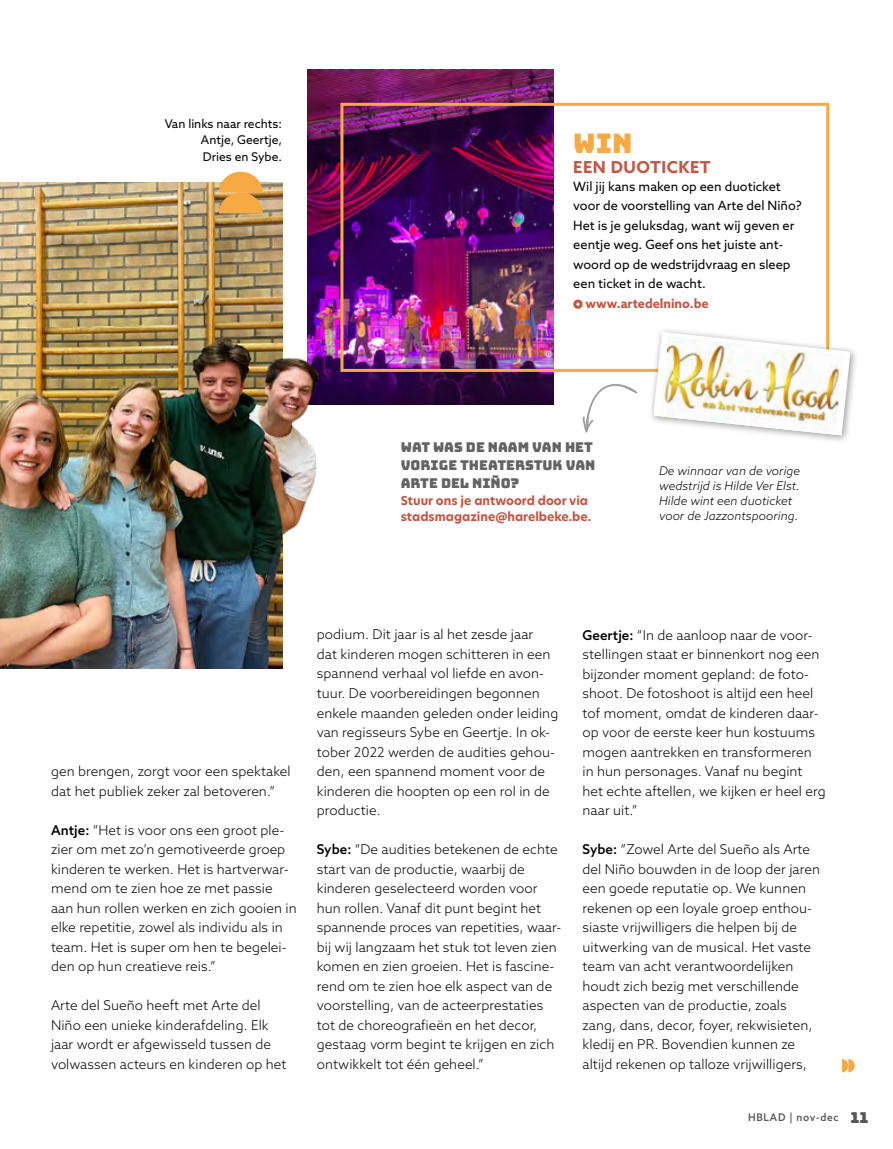
<style>
.page{position:relative;width:893px;height:1149px;background:#fff}
.page>*{position:absolute;margin:0;border:0;box-sizing:border-box;transform-origin:0 0}
.t1{font:27px "Bungee";color:#f7a944}
.t2{font:700 16.5px "Azo Sans";letter-spacing:.03em;color:#c35542}
.t3{font:300 13.5px/19.5px "Azo Sans";letter-spacing:.005em;color:#000}
.t4{font:13.5px/18px "Bungee";color:#646363}
.t5{font:12.75px/19.5px "Azo Sans";color:#000}
.t6{font:700 12.75px "Azo Sans";color:#c35542}
.t7{font:italic 300 12px/15px "Azo Sans";letter-spacing:.005em;color:#000}
.t8{font:700 12px/16.5px "New Hero";color:#c35542}
.t9{font:12px/16.5px "Azo Sans";color:#000;text-align:justify}
.t10{font:500 10.5px "Azo Sans";letter-spacing:.075em;color:#575756;scale:.96 1}
.s1{font-weight:500}
.s2{font-family:"Bungee";font-weight:400;font-size:15px}
</style>
<div class="page">
<svg style="left:219px;top:172px;width:44px;height:11px"></svg>
<svg style="left:842px;top:1059px;width:13px;height:12px"></svg>
<img style="left:307px;top:70px;width:247px;height:334px">
<div style="left:340px;top:103px;width:489px;height:269px;border:3px solid #f7a944"></div>
<div style="left:573px;top:299px;width:10px;height:10px;border:3px solid #c35542;border-radius:50%"></div>
<div style="left:648px;top:326px;width:211px;height:117px;background:#000;opacity:.4"></div>
<svg style="left:653px;top:332px;width:197px;height:103px"></svg>
<img style="left:660px;top:336px;width:183px;height:98px">
<svg style="left:582px;top:384px;width:55px;height:48px"></svg>
<img style="left:0;top:183px;width:334px;height:485px">
<p class="t9" style="left:201px;top:115px;width:83px;text-indent:-36px">Van links naar rechts:<br>Antje, Geertje, Dries en Sybe.</p>
<h1 class="t1" style="left:573px;top:128px;width:61px">WIN</h1>
<p class="t2" style="left:573px;top:156px;width:139px">EEN DUOTICKET</p>
<p class="t5" style="left:573px;top:176px;width:230px">Wil jij kans maken op een duoticket voor de voorstelling van Arte del Niño?<br>Het is je geluksdag, want wij geven er eentje weg. Geef ons het juiste ant&shy;woord op de wedstrijdvraag en sleep een ticket in de wacht.</p>
<p class="t6" style="left:586px;top:295px;width:125px">www.artedelnino.be</p>
<p class="t4" style="left:401px;top:438px;width:196px">WAT WAS DE NAAM VAN HET<br>VORIGE THEATERSTUK VAN<br>ARTE DEL NIÑO?</p>
<p class="t8" style="left:401px;top:492px;width:192px">Stuur ons je antwoord door via stadsmagazine@harelbeke.be.</p>
<p class="t7" style="left:659px;top:463px;width:143px">De winnaar van de vorige wedstrijd is Hilde Ver Elst.<br>Hilde wint een duoticket voor de Jazzontspooring.</p>
<p class="t3" style="left:51px;top:761px;width:241px">gen brengen, zorgt voor een spektakel dat het publiek zeker zal betoveren.”</p>
<p class="t3" style="left:51px;top:819px;width:247px"><span class="s1">Antje:</span> “Het is voor ons een groot ple&shy;zier om met zo’n gemotiveerde groep kinderen te werken. Het is hartverwar&shy;mend om te zien hoe ze met passie aan hun rollen werken en zich gooien in elke repetitie, zowel als individu als in team. Het is super om hen te begelei&shy;den op hun creatieve reis.”</p>
<p class="t3" style="left:51px;top:995px;width:237px">Arte del Sueño heeft met Arte del Niño een unieke kinderafdeling. Elk jaar wordt er afgewisseld tussen de volwassen acteurs en kinderen op het</p>
<p class="t3" style="left:317px;top:624px;width:243px">podium. Dit jaar is al het zesde jaar<br>dat kinderen mogen schitteren in een spannend verhaal vol liefde en avon&shy;tuur. De voorbereidingen begonnen enkele maanden geleden onder leiding van regisseurs Sybe en Geertje. In ok&shy;tober 2022 werden de audities gehou&shy;den, een spannend moment voor de kinderen die hoopten op een rol in de productie.</p>
<p class="t3" style="left:317px;top:839px;width:246px"><span class="s1">Sybe:</span> “De audities betekenen de echte start van de productie, waarbij de kinderen geselecteerd worden voor hun rollen. Vanaf dit punt begint het spannende proces van repetities, waar&shy;bij wij langzaam het stuk tot leven zien komen en zien groeien. Het is fascine&shy;rend om te zien hoe elk aspect van de voorstelling, van de acteerprestaties tot de choreografieën en het decor, gestaag vorm begint te krijgen en zich ontwikkelt tot één geheel.”</p>
<p class="t3" style="left:583px;top:624px;width:245px"><span class="s1">Geertje:</span> “In de aanloop naar de voor&shy;stellingen staat er binnenkort nog een bijzonder moment gepland: de foto&shy;shoot. De fotoshoot is altijd een heel tof moment, omdat de kinderen daar&shy;op voor de eerste keer hun kostuums mogen aantrekken en transformeren in hun personages. Vanaf nu begint het echte aftellen, we kijken er heel erg naar uit.”</p>
<p class="t3" style="left:583px;top:839px;width:239px"><span class="s1">Sybe:</span> “Zowel Arte del Sueño als Arte del Niño bouwden in de loop der jaren een goede reputatie op. We kunnen rekenen op een loyale groep enthou&shy;siaste vrijwilligers die helpen bij de uitwerking van de musical. Het vaste team van acht verantwoordelijken houdt zich bezig met verschillende aspecten van de productie, zoals zang, dans, decor, foyer, rekwisieten, kledij en PR. Bovendien kunnen ze altijd rekenen op talloze vrijwilligers,</p>
<p class="t10" style="left:748px;top:1110px;width:127px">HBLAD | nov-dec <span class="s2">11</span></p>
</div>
